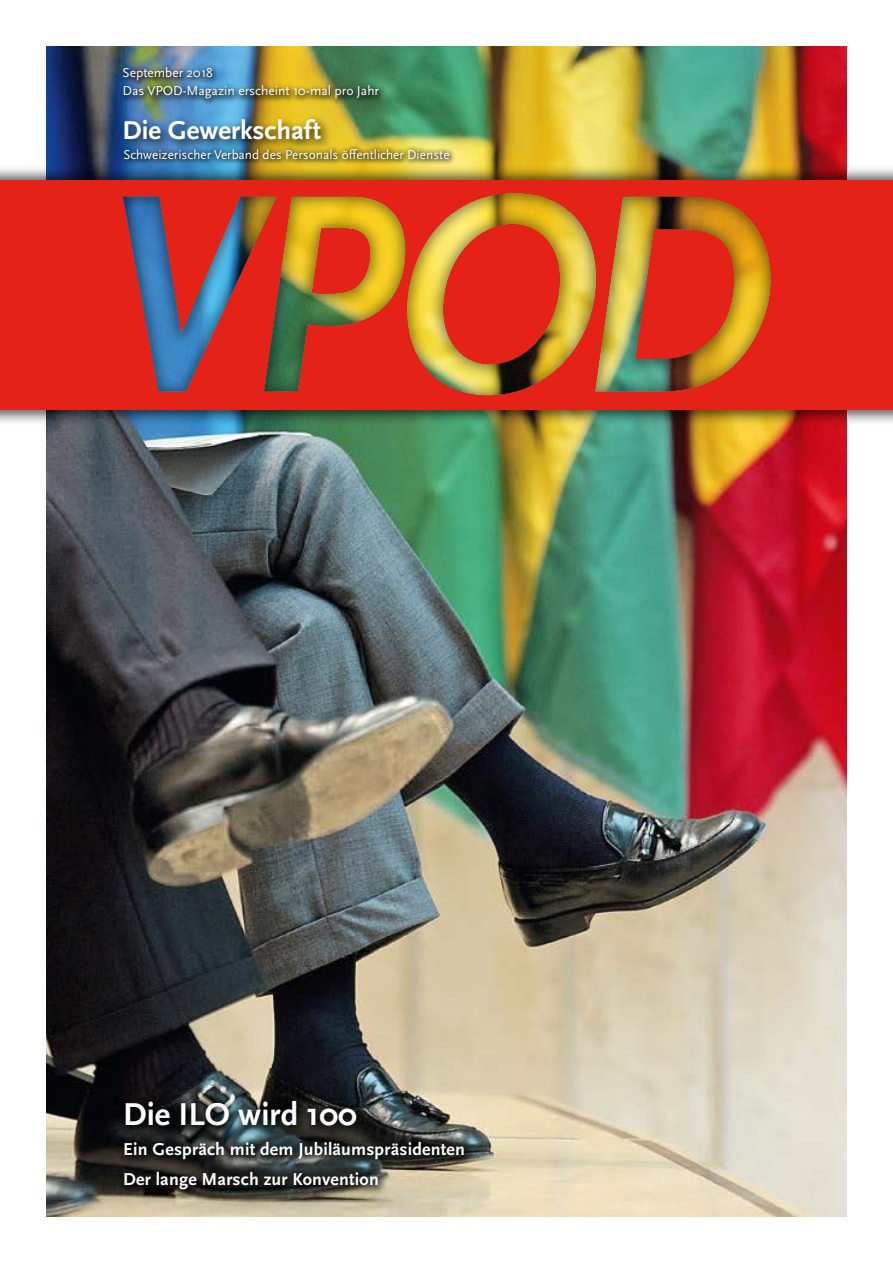
<style>
.page{position:relative;width:893px;height:1263px;background:#fff}
.page>*{position:absolute;margin:0;border:0;box-sizing:border-box;transform-origin:0 0}
.t1{font:700 33px "Scala Sans Pro";color:#fff}
.t2{font:700 27px "Scala Sans Pro";color:#fff}
.t3{font:700 18px/30px "Scala Sans Pro";letter-spacing:.01em;color:#fff}
.t4{font:13.5px/18px "Scala Sans Pro";color:#fff}
</style>
<div class="page">
<img style="left:47px;top:47px;width:799px;height:1169px">
<div style="left:0;top:164px;width:893px;height:262px;background:#000;opacity:.6"></div>
<div style="left:0;top:180px;width:893px;height:229px;background:#e52217"></div>
<div style="left:121px;top:191px;width:651px;height:204px;background:#000;opacity:.43"></div>
<div style="left:117px;top:1093px;width:358px;height:107px;background:#000;opacity:.6"></div>
<div style="left:119px;top:114px;width:213px;height:37px;background:#000;opacity:.9"></div>
<div style="left:119px;top:142px;width:338px;height:24px;background:#000;opacity:.55"></div>
<div style="left:118px;top:61px;width:269px;height:45px;background:#000;opacity:.55"></div>
<p class="t4" style="left:122px;top:64px;width:258px">September 2018<br>Das VPOD-Magazin erscheint 10-mal pro Jahr</p>
<h2 class="t2" style="left:122px;top:115px;width:200px">Die Gewerkschaft</h2>
<p class="t4" style="left:123px;top:145px;width:328px">Schweizerischer Verband des Personals öffentlicher Dienste</p>
<h1 class="t1" style="left:123px;top:1096px;width:235px">Die ILO wird 100</h1>
<h3 class="t3" style="left:123px;top:1135px;width:343px">Ein Gespräch mit dem Jubiläumspräsidenten<br>Der lange Marsch zur Konvention</h3>
</div>
